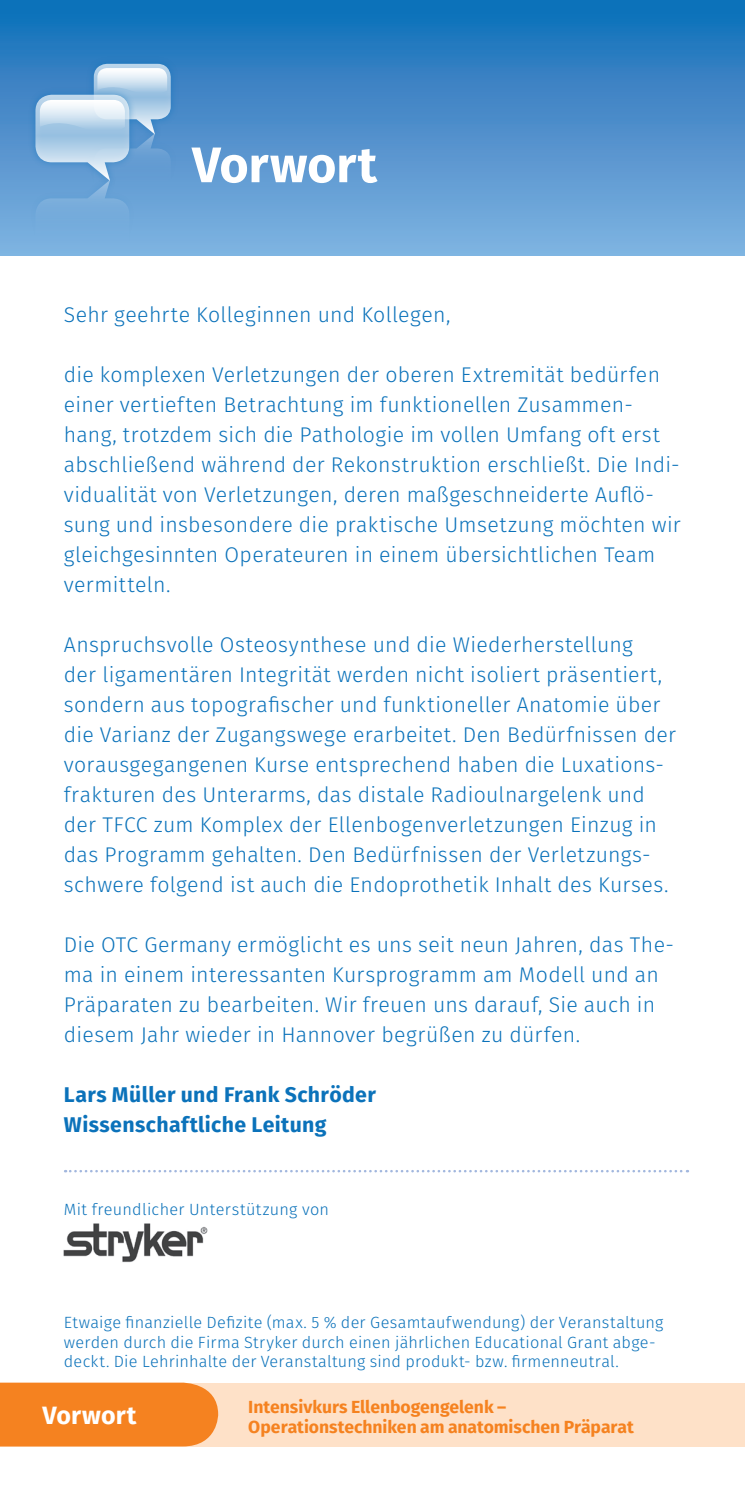
<style>
.page{position:relative;width:745px;height:1489px;background:#fff}
.page>*{position:absolute;margin:0;border:0;box-sizing:border-box;transform-origin:0 0}
.t1{font:700 50px "Fira Sans";letter-spacing:-.005em;color:#fff}
.t2{font:700 25px "Fira Sans";letter-spacing:.005em;color:#fff}
.t3{font:300 21.25px/30px "Fira Sans";letter-spacing:.015em;color:#0b72ba}
.t4{font:700 21.25px/30px "Fira Sans";letter-spacing:.015em;color:#0b72ba}
.t5{font:700 17.5px/20px "Fira Sans";color:#f58220}
.t6{font:300 16.25px/19.5px "Fira Sans";letter-spacing:.015em;color:#0b72ba}
</style>
<div class="page">
<div style="left:1px;top:1382px;width:743px;height:64px;background:#fee1c8"></div>
<svg style="left:744px;top:0;width:1px;height:256px"></svg>
<div style="left:0;top:0;width:744px;height:255px;background:linear-gradient(to bottom,#106db7,#85b2e0)"></div>
<div style="left:0;top:1382px;width:218px;height:64px;background:#f58220"></div>
<div style="left:86px;top:56px;width:93px;height:85px;background:#0b72ba;opacity:.5"></div>
<div style="left:86px;top:126px;width:93px;height:86px;background:#0b72ba;opacity:.5"></div>
<div style="left:28px;top:87px;width:109px;height:101px;background:#0b72ba;opacity:.5"></div>
<div style="left:28px;top:173px;width:109px;height:101px;background:#0b72ba;opacity:.5"></div>
<svg style="left:35px;top:64px;width:136px;height:202px;background:#8db9df"></svg>
<img style="left:64px;top:1223px;width:144px;height:39px">
<svg style="left:65px;top:1170px;width:622px;height:2px"></svg>
<h1 class="t1" style="left:192px;top:123px;width:186px">Vorwort</h1>
<p class="t3" style="left:64px;top:299px;width:388px">Sehr geehrte Kolleginnen und Kollegen,</p>
<p class="t3" style="left:64px;top:359px;width:618px">die komplexen Verletzungen der oberen Extremität bedürfen einer vertieften Betrachtung im funktionellen Zusammen&shy;hang, trotzdem sich die Pathologie im vollen Umfang oft erst abschließend während der Rekonstruktion erschließt. Die Indi&shy;vidualität von Verletzungen, deren maßgeschneiderte Auflö&shy;sung und insbesondere die praktische Umsetzung möchten wir gleichgesinnten Operateuren in einem übersichtlichen Team vermitteln.</p>
<p class="t3" style="left:64px;top:629px;width:613px">Anspruchsvolle Osteosynthese und die Wiederherstellung<br>der ligamentären Integrität werden nicht isoliert präsentiert, sondern aus topografischer und funktioneller Anatomie über die Varianz der Zugangswege erarbeitet. Den Bedürfnissen der vorausgegangenen Kurse entsprechend haben die Luxations&shy;frakturen des Unterarms, das distale Radioulnargelenk und der TFCC zum Komplex der Ellenbogenverletzungen Einzug in das Programm gehalten. Den Bedürfnissen der Verletzungs&shy;schwere folgend ist auch die Endoprothetik Inhalt des Kurses.</p>
<p class="t3" style="left:64px;top:929px;width:611px">Die OTC Germany ermöglicht es uns seit neun Jahren, das The&shy;ma in einem interessanten Kursprogramm am Modell und an Präparaten zu bearbeiten. Wir freuen uns darauf, Sie auch in diesem Jahr wieder in Hannover begrüßen zu dürfen.</p>
<p class="t4" style="left:64px;top:1078px;width:313px">Lars Müller und Frank Schröder<br>Wissenschaftliche Leitung</p>
<p class="t6" style="left:64px;top:1198px;width:266px">Mit freundlicher Unterstützung von</p>
<p class="t6" style="left:64px;top:1312px;width:600px">Etwaige finanzielle Defizite (max. 5 % der Gesamtaufwendung) der Veranstaltung werden durch die Firma Stryker durch einen jährlichen Educational Grant abge&shy;deckt. Die Lehrinhalte der Veranstaltung sind produkt- bzw. firmenneutral.</p>
<p class="t2" style="left:43px;top:1394px;width:95px">Vorwort</p>
<p class="t5" style="left:248px;top:1395px;width:387px">Intensivkurs Ellenbogengelenk –<br>Operationstechniken am anatomischen Präparat</p>
</div>
